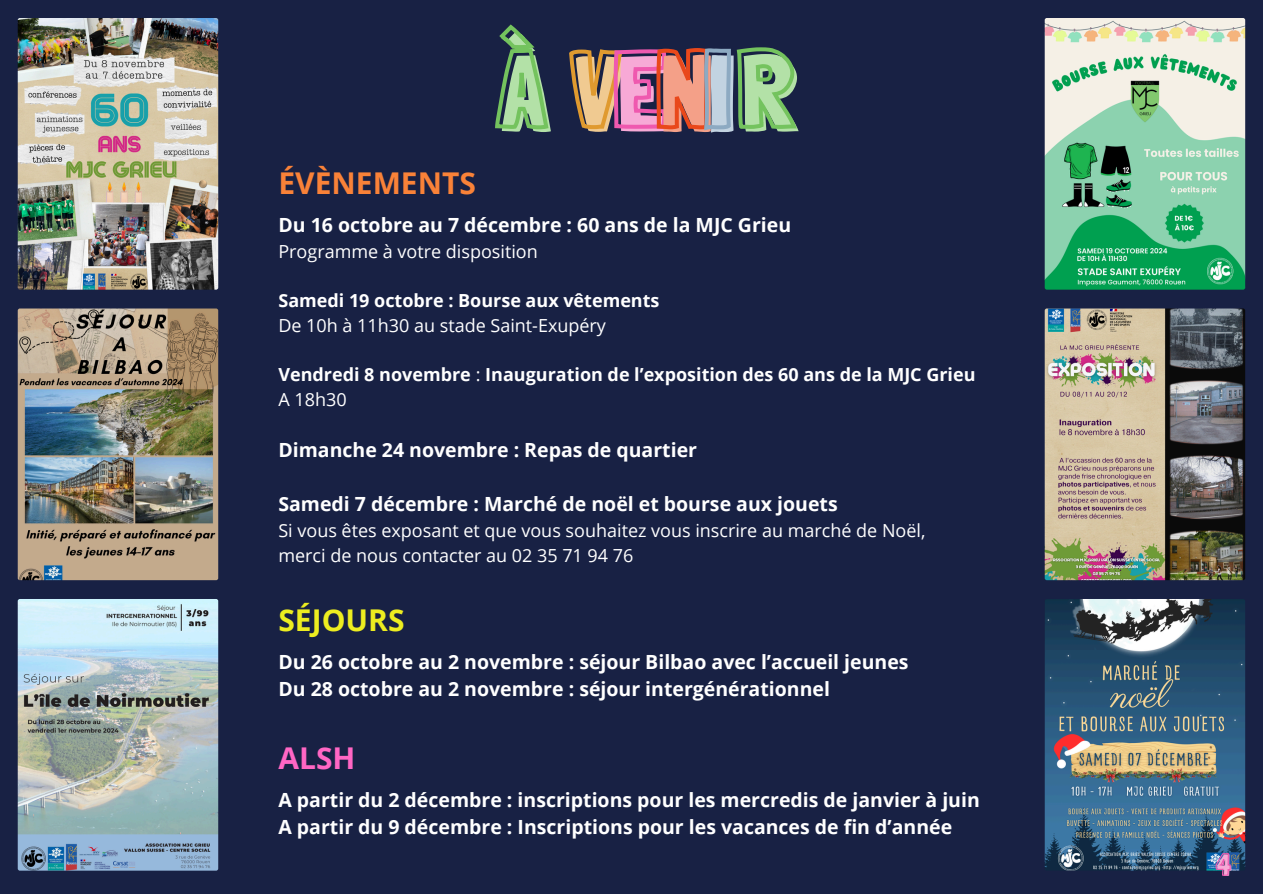
<style>
.page{position:relative;width:1263px;height:894px;background:#fff}
.page>*{position:absolute;margin:0;border:0;box-sizing:border-box;transform-origin:0 0}
.t1{font:900 106.5px "Londrina Solid";letter-spacing:-.045em;color:#b3e1a7}
.t2{font:700 30px "Open Sans";color:#f98238}
.t3{font:700 30px "Open Sans";color:#eded20}
.t4{font:700 30px "Open Sans";color:#ff66c4}
.t5{font:900 30px "Londrina Solid";color:#f7a9d6}
.t6{font:700 19.5px/27px "Open Sans";color:#fff}
.t7{font:18px "Open Sans";color:#fff}
.t8{font:700 18px "Open Sans";color:#fff}
.s1{color:#f0ca91}
.s2{color:#f7a9d6}
.s3{color:#f4a088}
.s4{color:#c2d3e1}
.s5{font-weight:400}
</style>
<div class="page">
<div style="left:0;top:0;width:1263px;height:893px;background:#182144"></div>
<svg style="left:17px;top:18px;width:202px;height:853px"></svg>
<img style="left:18px;top:598px;width:200px;height:272px;border-radius:2px">
<img style="left:18px;top:308px;width:200px;height:272px;border-radius:2px">
<img style="left:18px;top:18px;width:200px;height:271px;border-radius:2px">
<svg style="left:569px;top:47px;width:228px;height:84px"></svg>
<svg style="left:495px;top:24px;width:54px;height:106px"></svg>
<svg style="left:1044px;top:18px;width:202px;height:853px"></svg>
<img style="left:1045px;top:598px;width:200px;height:272px;border-radius:2px">
<img style="left:1045px;top:308px;width:200px;height:272px;border-radius:2px">
<img style="left:1045px;top:18px;width:200px;height:271px;border-radius:2px">
<svg style="left:1215px;top:786px;width:16px;height:90px"></svg>
<p class="t2" style="left:278px;top:162px;width:199px">ÉVÈNEMENTS</p>
<h1 class="t1" style="left:503px;top:30px;width:296px">À <span class="s1">V</span><span class="s2">E</span><span class="s3">N</span><span class="s4">I</span>R</h1>
<h1 class="t6" style="left:278px;top:210px;width:514px">Du 16 octobre au 7 décembre : 60 ans de la MJC Grieu</h1>
<p class="t7" style="left:278px;top:238px;width:261px">Programme à votre disposition</p>
<p class="t8" style="left:278px;top:288px;width:383px">Samedi 19 octobre : Bourse aux vêtements</p>
<p class="t7" style="left:278px;top:312px;width:329px">De 10h à 11h30 au stade Saint-Exupéry</p>
<p class="t8" style="left:278px;top:362px;width:699px">Vendredi 8 novembre <span class="s5">:</span> Inauguration de l’exposition des 60 ans de la MJC Grieu</p>
<p class="t7" style="left:278px;top:387px;width:70px">A 18h30</p>
<p class="t6" style="left:278px;top:435px;width:420px">Dimanche 24 novembre : Repas de quartier</p>
<h2 class="t6" style="left:278px;top:489px;width:561px">Samedi 7 décembre : Marché de noël et bourse aux jouets</h2>
<p class="t7" style="left:278px;top:517px;width:648px">Si vous êtes exposant et que vous souhaitez vous inscrire au marché de Noël,</p>
<p class="t7" style="left:278px;top:542px;width:356px">merci de nous contacter au 02 35 71 94 76</p>
<h2 class="t3" style="left:278px;top:599px;width:128px">SÉJOURS</h2>
<h1 class="t6" style="left:278px;top:647px;width:632px">Du 26 octobre au 2 novembre : séjour Bilbao avec l’accueil jeunes<br>Du 28 octobre au 2 novembre : séjour intergénérationnel</h1>
<h2 class="t4" style="left:278px;top:736px;width:79px">ALSH</h2>
<h1 class="t6" style="left:278px;top:785px;width:703px">A partir du 2 décembre : inscriptions pour les mercredis de janvier à juin<br>A partir du 9 décembre : Inscriptions pour les vacances de fin d’année</h1>
<h2 class="t5" style="left:1217px;top:847px;width:16px">4</h2>
</div>
